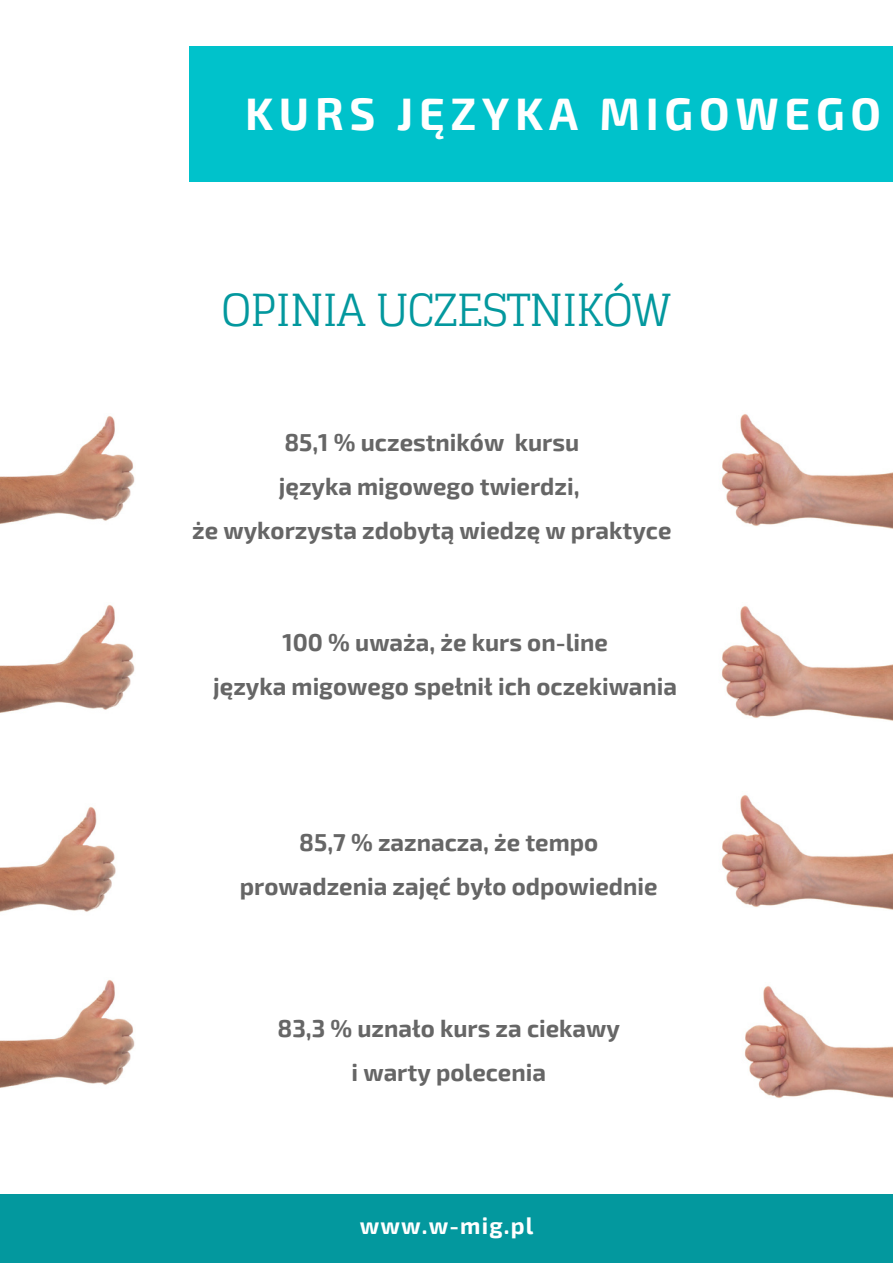
<style>
.page{position:relative;width:893px;height:1264px;background:#fff}
.page>*{position:absolute;margin:0;border:0;box-sizing:border-box;transform-origin:0 0}
.t1{font:700 44.55px "Exo 2";letter-spacing:.13em;color:#fff}
.t2{font:44.25px "Glegoo";letter-spacing:-.03em;color:#03989e}
.t3{font:700 24px/43.8px "Exo 2";color:#666;text-align:center}
.t4{font:700 23.1px "Exo 2";letter-spacing:.05em;color:#fff}
</style>
<div class="page">
<div style="left:189px;top:47px;width:703px;height:135px;background:#00c2cb"></div>
<div style="left:0;top:1194px;width:892px;height:68px;background:#03989e"></div>
<img style="left:0;top:415px;width:135px;height:109px">
<img style="left:0;top:604px;width:135px;height:109px">
<img style="left:0;top:806px;width:116px;height:106px">
<img style="left:0;top:979px;width:135px;height:109px">
<img style="left:721px;top:414px;width:171px;height:115px">
<img style="left:721px;top:606px;width:171px;height:115px">
<img style="left:721px;top:795px;width:171px;height:115px">
<img style="left:744px;top:986px;width:148px;height:112px">
<h1 class="t1" style="left:245px;top:85px;width:637px">KURS JĘZYKA MIGOWEGO</h1>
<h2 class="t2" style="left:221px;top:285px;width:451px">OPINIA UCZESTNIKÓW</h2>
<p class="t3" style="left:192px;top:419px;width:480px">85,1 % uczestników kursu<br>języka migowego twierdzi,<br>że wykorzysta zdobytą wiedzę w praktyce</p>
<p class="t3" style="left:213px;top:619px;width:465px">100 % uważa, że kurs on-line<br>języka migowego spełnił ich oczekiwania</p>
<p class="t3" style="left:240px;top:819px;width:419px">85,7 % zaznacza, że tempo prowadzenia zajęć było odpowiednie</p>
<p class="t3" style="left:277px;top:1005px;width:344px">83,3 % uznało kurs za ciekawy i warty polecenia</p>
<p class="t4" style="left:359px;top:1210px;width:175px">www.w-mig.pl</p>
</div>
